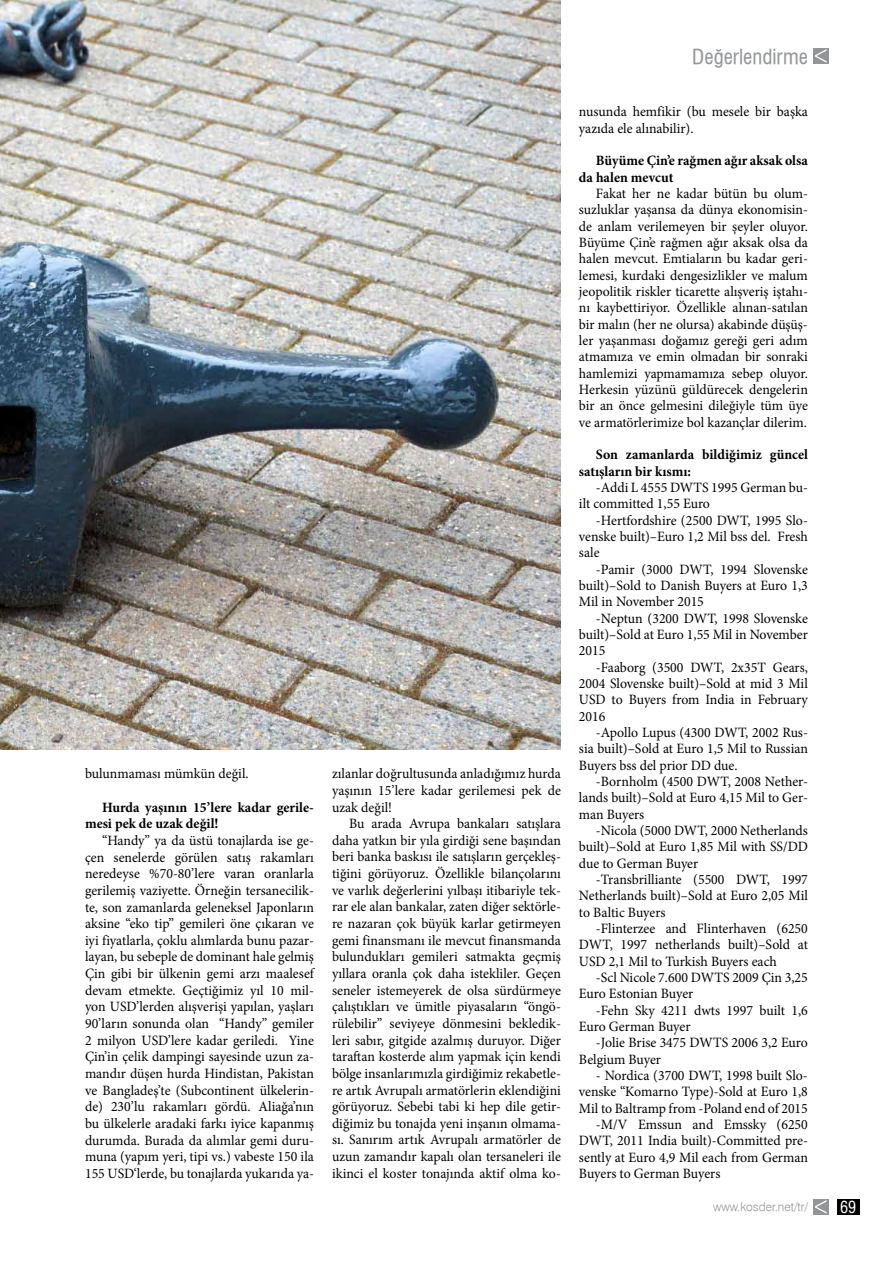
<style>
.page{position:relative;width:893px;height:1263px;background:#fff}
.page>*{position:absolute;margin:0;border:0;box-sizing:border-box;transform-origin:0 0}
.t1{font:19.95px "Swiss 721 Condensed BT";color:#939598;scale:1.05 1}
.t2{font:16.2px "Swiss 721 Condensed BT";color:#fff}
.t3{font:14.25px/16.6px "Minion Pro";color:#000;text-align:justify}
.t4{font:700 14.25px/16.4px "Minion Pro";color:#000}
.t5{font:12px "Swiss 721 Light BT";color:#939598}
</style>
<div class="page">
<div style="left:813px;top:48px;width:16px;height:16px;background:#939598"></div>
<svg style="left:815px;top:49px;width:11px;height:14px"></svg>
<div style="left:813px;top:1199px;width:16px;height:16px;background:#939598"></div>
<svg style="left:815px;top:1200px;width:11px;height:13px"></svg>
<div style="left:837px;top:1199px;width:22px;height:16px;background:#000"></div>
<img style="left:0;top:0;width:561px;height:750px">
<p class="t3" style="left:85px;top:765px;width:165px">bulunmaması mümkün değil.</p>
<p class="t4" style="left:85px;top:798px;width:230px;text-indent:17px">Hurda yaşının 15’lere kadar gerile&shy;mesi pek de uzak değil!</p>
<p class="t3" style="left:85px;top:832px;width:230px;text-indent:17px">“Handy” ya da üstü tonajlarda ise ge&shy;çen senelerde görülen satış rakamları neredeyse %70-80’lere varan oranlarla gerilemiş vaziyette. Örneğin tersanecilik&shy;te, son zamanlarda geleneksel Japonların aksine “eko tip” gemileri öne çıkaran ve iyi fiyatlarla, çoklu alımlarda bunu pazar&shy;layan, bu sebeple de dominant hale gelmiş Çin gibi bir ülkenin gemi arzı maalesef devam etmekte. Geçtiğimiz yıl 10 mil&shy;yon USD’lerden alışverişi yapılan, yaşları 90’ların sonunda olan “Handy” gemiler 2 milyon USD’lere kadar geriledi. Yine Çin’in çelik dampingi sayesinde uzun za&shy;mandır düşen hurda Hindistan, Pakistan ve Bangladeş’te (Subcontinent ülkelerin&shy;de) 230’lu rakamları gördü. Aliağa’nın bu ülkelerle aradaki farkı iyice kapanmış durumda. Burada da alımlar gemi duru&shy;muna (yapım yeri, tipi vs.) vabeste 150 ila 155 USD‘lerde, bu tonajlarda yukarıda ya-</p>
<p class="t3" style="left:332px;top:765px;width:230px">zılanlar doğrultusunda anladığımız hurda yaşının 15’lere kadar gerilemesi pek de uzak değil!</p>
<p class="t3" style="left:332px;top:815px;width:230px;text-indent:17px">Bu arada Avrupa bankaları satışlara daha yatkın bir yıla girdiği sene başından beri banka baskısı ile satışların gerçekleş&shy;tiğini görüyoruz. Özellikle bilançolarını ve varlık değerlerini yılbaşı itibariyle tek&shy;rar ele alan bankalar, zaten diğer sektörle&shy;re nazaran çok büyük karlar getirmeyen gemi finansmanı ile mevcut finansmanda bulundukları gemileri satmakta geçmiş yıllara oranla çok daha istekliler. Geçen seneler istemeyerek de olsa sürdürmeye çalıştıkları ve ümitle piyasaların “öngö&shy;rülebilir” seviyeye dönmesini bekledik&shy;leri sabır, gitgide azalmış duruyor. Diğer taraftan kosterde alım yapmak için kendi bölge insanlarımızla girdiğimiz rekabetle&shy;re artık Avrupalı armatörlerin eklendiğini görüyoruz. Sebebi tabi ki hep dile getir&shy;diğimiz bu tonajda yeni inşanın olmama&shy;sı. Sanırım artık Avrupalı armatörler de uzun zamandır kapalı olan tersaneleri ile ikinci el koster tonajında aktif olma ko-</p>
<h1 class="t1" style="left:692px;top:45px;width:112px">Değerlendirme</h1>
<p class="t3" style="left:579px;top:104px;width:230px">nusunda hemfikir (bu mesele bir başka yazıda ele alınabilir).</p>
<p class="t4" style="left:579px;top:153px;width:230px;text-indent:17px">Büyüme Çin’e rağmen ağır aksak olsa da halen mevcut</p>
<p class="t3" style="left:579px;top:185px;width:230px;text-indent:17px">Fakat her ne kadar bütün bu olum&shy;suzluklar yaşansa da dünya ekonomisin&shy;de anlam verilemeyen bir şeyler oluyor.<br>Büyüme Çin’e rağmen ağır aksak olsa da halen mevcut. Emtiaların bu kadar geri&shy;lemesi, kurdaki dengesizlikler ve malum jeopolitik riskler ticarette alışveriş iştahı&shy;nı kaybettiriyor. Özellikle alınan-satılan bir malın (her ne olursa) akabinde düşüş&shy;ler yaşanması doğamız gereği geri adım atmamıza ve emin olmadan bir sonraki hamlemizi yapmamamıza sebep oluyor.<br>Herkesin yüzünü güldürecek dengelerin bir an önce gelmesini dileğiyle tüm üye ve armatörlerimize bol kazançlar dilerim.</p>
<p class="t4" style="left:579px;top:446px;width:230px;text-indent:17px">Son zamanlarda bildiğimiz güncel satışların bir kısmı:</p>
<p class="t3" style="left:579px;top:479px;width:230px;text-indent:17px">-Addi L 4555 DWTS 1995 German bu&shy;ilt committed 1,55 Euro</p>
<p class="t3" style="left:579px;top:512px;width:230px;text-indent:17px">-Hertfordshire (2500 DWT, 1995 Slo&shy;venske built)–Euro 1,2 Mil bss del. Fresh sale</p>
<p class="t3" style="left:579px;top:561px;width:230px;text-indent:17px">-Pamir (3000 DWT, 1994 Slovenske built)–Sold to Danish Buyers at Euro 1,3<br>Mil in November 2015</p>
<p class="t3" style="left:579px;top:610px;width:230px;text-indent:17px">-Neptun (3200 DWT, 1998 Slovenske built)–Sold at Euro 1,55 Mil in November 2015</p>
<p class="t3" style="left:579px;top:659px;width:230px;text-indent:17px">-Faaborg (3500 DWT, 2x35T Gears, 2004 Slovenske built)–Sold at mid 3 Mil USD to Buyers from India in February 2016</p>
<p class="t3" style="left:579px;top:724px;width:230px;text-indent:17px">-Apollo Lupus (4300 DWT, 2002 Rus&shy;sia built)–Sold at Euro 1,5 Mil to Russian Buyers bss del prior DD due.</p>
<p class="t3" style="left:579px;top:773px;width:230px;text-indent:17px">-Bornholm (4500 DWT, 2008 Nether&shy;lands built)–Sold at Euro 4,15 Mil to Ger&shy;man Buyers</p>
<p class="t3" style="left:579px;top:822px;width:230px;text-indent:17px">-Nicola (5000 DWT, 2000 Netherlands built)–Sold at Euro 1,85 Mil with SS/DD due to German Buyer</p>
<p class="t3" style="left:579px;top:871px;width:230px;text-indent:17px">-Transbrilliante (5500 DWT, 1997<br>Netherlands built)–Sold at Euro 2,05 Mil to Baltic Buyers</p>
<p class="t3" style="left:579px;top:920px;width:230px;text-indent:17px">-Flinterzee and Flinterhaven (6250<br>DWT, 1997 netherlands built)–Sold at USD 2,1 Mil to Turkish Buyers each</p>
<p class="t3" style="left:579px;top:969px;width:230px;text-indent:17px">-Scl Nicole 7.600 DWTS 2009 Çin 3,25<br>Euro Estonian Buyer</p>
<p class="t3" style="left:579px;top:1002px;width:230px;text-indent:17px">-Fehn Sky 4211 dwts 1997 built 1,6<br>Euro German Buyer</p>
<p class="t3" style="left:579px;top:1035px;width:230px;text-indent:17px">-Jolie Brise 3475 DWTS 2006 3,2 Euro<br>Belgium Buyer</p>
<p class="t3" style="left:596px;top:1067px;width:213px">- Nordica (3700 DWT, 1998 built Slo-</p>
<p class="t3" style="left:579px;top:1083px;width:230px">venske “Komarno Type)-Sold at Euro 1,8</p>
<p class="t3" style="left:579px;top:1100px;width:230px">Mil to Baltramp from -Poland end of 2015</p>
<p class="t3" style="left:596px;top:1116px;width:213px">-M/V Emssun and Emssky (6250</p>
<p class="t3" style="left:579px;top:1132px;width:230px">DWT, 2011 India built)-Committed pre-</p>
<p class="t3" style="left:579px;top:1149px;width:230px">sently at Euro 4,9 Mil each from German</p>
<p class="t3" style="left:579px;top:1165px;width:143px">Buyers to German Buyers</p>
<p class="t5" style="left:713px;top:1200px;width:96px">www.kosder.net/tr/</p>
<p class="t2" style="left:840px;top:1197px;width:18px">69</p>
</div>
